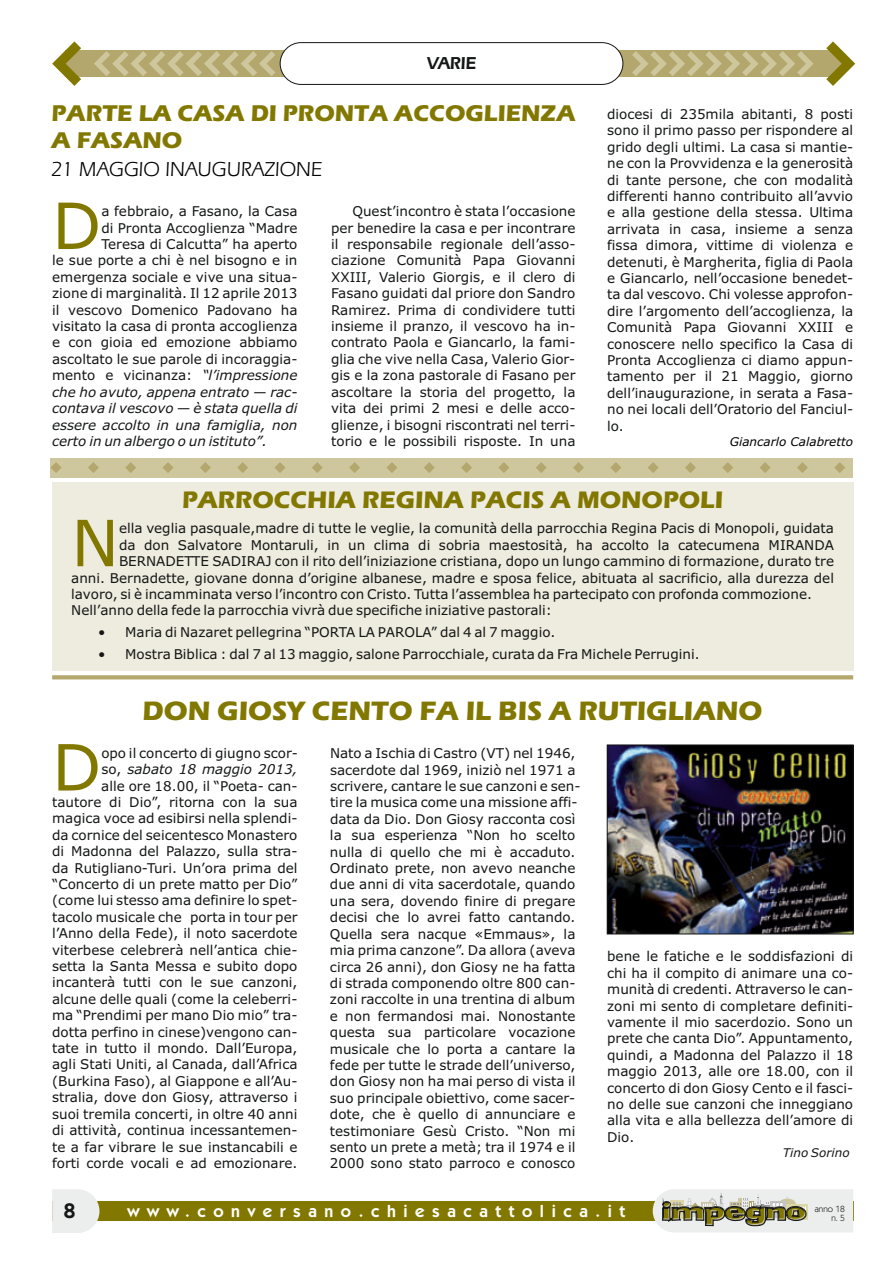
<style>
.page{position:relative;width:893px;height:1263px;background:#fff}
.page>*{position:absolute;margin:0;border:0;box-sizing:border-box;transform-origin:0 0}
.t1{font:63.75px "Verdana";color:#827800}
.t2{font:700 27.6px "Eras ITC";color:#827800}
.t3{font:700 24.75px "Eras ITC";color:#827800}
.t4{font:700 23.55px/27px "Eras ITC";color:#827800}
.t5{font:21px "Eras IT Cby BT";color:#000}
.t6{font:600 21px "Kabel IT Cby BT";color:#151616}
.t7{font:600 18px "Eras IT Cby BT";color:#151616}
.t8{font:600 17.25px "Kabel IT Cby BT";letter-spacing:.44em;color:#fff}
.t9{font:13.5px/16.4px "Verdana";color:#151616;text-align:justify}
.t10{font:italic 13.5px "Verdana";color:#151616}
.t11{font:italic 12px "Verdana";color:#000}
.t12{font:italic 12px "Verdana";color:#151616}
.t13{font:9px/8.9px "Kabel IT Cby BT";color:#151616;text-align:right}
.s1{font-style:italic}
</style>
<div class="page">
<div style="left:52px;top:1201px;width:801px;height:20px;background:#827800"></div>
<svg style="left:653px;top:1189px;width:200px;height:43px;background:#c7c6b8"></svg>
<svg style="left:52px;top:1189px;width:47px;height:44px;background:#ededed"></svg>
<div style="left:65px;top:50px;width:777px;height:27px;background:#b3a76d"></div>
<svg style="left:52px;top:41px;width:29px;height:45px"></svg>
<svg style="left:632px;top:51px;width:182px;height:25px"></svg>
<svg style="left:94px;top:51px;width:181px;height:25px"></svg>
<svg style="left:826px;top:41px;width:29px;height:45px"></svg>
<div style="left:280px;top:42px;width:343px;height:43px;background:#fff;border:1px solid #151616;border-radius:21px"></div>
<div style="left:52px;top:482px;width:801px;height:188px;background:#eeecdf"></div>
<div style="left:51px;top:458px;width:802px;height:19px;background:#cec79d"></div>
<svg style="left:51px;top:462px;width:11px;height:11px"></svg>
<svg style="left:88px;top:462px;width:11px;height:11px"></svg>
<svg style="left:125px;top:462px;width:11px;height:11px"></svg>
<svg style="left:163px;top:462px;width:11px;height:11px"></svg>
<svg style="left:200px;top:462px;width:11px;height:11px"></svg>
<svg style="left:237px;top:462px;width:11px;height:11px"></svg>
<svg style="left:274px;top:462px;width:11px;height:11px"></svg>
<svg style="left:312px;top:462px;width:11px;height:11px"></svg>
<svg style="left:349px;top:462px;width:11px;height:11px"></svg>
<svg style="left:386px;top:462px;width:11px;height:11px"></svg>
<svg style="left:424px;top:462px;width:11px;height:11px"></svg>
<svg style="left:461px;top:462px;width:11px;height:11px"></svg>
<svg style="left:498px;top:462px;width:11px;height:11px"></svg>
<svg style="left:536px;top:462px;width:11px;height:11px"></svg>
<svg style="left:573px;top:462px;width:11px;height:11px"></svg>
<svg style="left:610px;top:462px;width:11px;height:11px"></svg>
<svg style="left:648px;top:462px;width:11px;height:11px"></svg>
<svg style="left:685px;top:462px;width:11px;height:11px"></svg>
<svg style="left:722px;top:462px;width:11px;height:11px"></svg>
<svg style="left:760px;top:462px;width:11px;height:11px"></svg>
<svg style="left:797px;top:462px;width:11px;height:11px"></svg>
<svg style="left:834px;top:462px;width:11px;height:11px"></svg>
<svg style="left:52px;top:675px;width:801px;height:4px;background:#b7ac75"></svg>
<img style="left:609px;top:746px;width:243px;height:186px">
<div style="left:607px;top:744px;width:247px;height:190px;border:1px solid #151616"></div>
<h3 class="t7" style="left:427px;top:56px;width:51px">VARIE</h3>
<h3 class="t4" style="left:52px;top:102px;width:525px">PARTE LA CASA DI PRONTA ACCOGLIENZA<br>A FASANO</h3>
<h3 class="t5" style="left:51px;top:160px;width:272px">21 MAGGIO INAUGURAZIONE</h3>
<h1 class="t1" style="left:52px;top:200px;width:51px">D</h1>
<p class="t9" style="left:101px;top:204px;width:198px">a febbraio, a Fasano, la Casa</p>
<p class="t9" style="left:101px;top:221px;width:198px">di Pronta Accoglienza “Madre</p>
<p class="t9" style="left:101px;top:237px;width:198px">Teresa di Calcutta” ha aperto</p>
<p class="t9" style="left:52px;top:253px;width:247px">le sue porte a chi è nel bisogno e in</p>
<p class="t9" style="left:52px;top:270px;width:247px">emergenza sociale e vive una situa-</p>
<p class="t9" style="left:52px;top:286px;width:247px">zione di marginalità. Il 12 aprile 2013</p>
<p class="t9" style="left:52px;top:303px;width:247px">il vescovo Domenico Padovano ha</p>
<p class="t9" style="left:52px;top:319px;width:247px">visitato la casa di pronta accoglienza</p>
<p class="t9" style="left:52px;top:335px;width:247px">e con gioia ed emozione abbiamo</p>
<p class="t9" style="left:52px;top:352px;width:247px">ascoltato le sue parole di incoraggia-</p>
<p class="t9" style="left:52px;top:368px;width:247px">mento e vicinanza: <span class="s1">“l’impressione</span></p>
<p class="t10" style="left:52px;top:386px;width:247px">che ho avuto, appena entrato — rac-</p>
<p class="t10" style="left:52px;top:403px;width:247px">contava il vescovo — è stata quella di</p>
<p class="t10" style="left:52px;top:419px;width:247px">essere accolto in una famiglia, non</p>
<p class="t10" style="left:52px;top:436px;width:216px">certo in un albergo o un istituto”.</p>
<p class="t9" style="left:331px;top:204px;width:246px;text-indent:21px">Quest’incontro è stata l’occasione per benedire la casa e per incontrare il responsabile regionale dell’asso&shy;ciazione Comunità Papa Giovanni XXIII, Valerio Giorgis, e il clero di Fasano guidati dal priore don Sandro Ramirez. Prima di condividere tutti insieme il pranzo, il vescovo ha in&shy;contrato Paola e Giancarlo, la fami&shy;glia che vive nella Casa, Valerio Gior&shy;gis e la zona pastorale di Fasano per ascoltare la storia del progetto, la vita dei primi 2 mesi e delle acco&shy;glienze, i bisogni riscontrati nel terri&shy;torio e le possibili risposte. In una</p>
<p class="t9" style="left:607px;top:107px;width:247px">diocesi di 235mila abitanti, 8 posti sono il primo passo per rispondere al grido degli ultimi. La casa si mantie&shy;ne con la Provvidenza e la generosità di tante persone, che con modalità differenti hanno contribuito all’avvio e alla gestione della stessa. Ultima arrivata in casa, insieme a senza fissa dimora, vittime di violenza e detenuti, è Margherita, figlia di Paola e Giancarlo, nell’occasione benedet&shy;ta dal vescovo. Chi volesse approfon&shy;dire l’argomento dell’accoglienza, la Comunità Papa Giovanni XXIII e conoscere nello specifico la Casa di Pronta Accoglienza ci diamo appun&shy;tamento per il 21 Maggio, giorno dell’inaugurazione, in serata a Fasa&shy;no nei locali dell’Oratorio del Fanciul&shy;lo.</p>
<p class="t11" style="left:730px;top:436px;width:125px">Giancarlo Calabretto</p>
<h3 class="t3" style="left:182px;top:491px;width:543px">PARROCCHIA REGINA PACIS A MONOPOLI</h3>
<h1 class="t1" style="left:71px;top:517px;width:49px">N</h1>
<p class="t9" style="left:119px;top:521px;width:716px">ella veglia pasquale,madre di tutte le veglie, la comunità della parrocchia Regina Pacis di Monopoli, guidata</p>
<p class="t9" style="left:119px;top:538px;width:716px">da don Salvatore Montaruli, in un clima di sobria maestosità, ha accolto la catecumena MIRANDA</p>
<p class="t9" style="left:119px;top:554px;width:716px">BERNADETTE SADIRAJ con il rito dell’iniziazione cristiana, dopo un lungo cammino di formazione, durato tre</p>
<p class="t9" style="left:71px;top:571px;width:764px">anni. Bernadette, giovane donna d’origine albanese, madre e sposa felice, abituata al sacrificio, alla durezza del</p>
<p class="t9" style="left:71px;top:587px;width:742px">lavoro, si è incamminata verso l’incontro con Cristo. Tutta l’assemblea ha partecipato con profonda commozione.</p>
<p class="t9" style="left:71px;top:603px;width:482px">Nell’anno della fede la parrocchia vivrà due specifiche iniziative pastorali:</p>
<p class="t9" style="left:98px;top:625px;width:459px">• Maria di Nazaret pellegrina “PORTA LA PAROLA” dal 4 al 7 maggio.</p>
<p class="t9" style="left:98px;top:647px;width:603px">• Mostra Biblica : dal 7 al 13 maggio, salone Parrocchiale, curata da Fra Michele Perrugini.</p>
<h2 class="t2" style="left:143px;top:701px;width:621px">DON GIOSY CENTO FA IL BIS A RUTIGLIANO</h2>
<p class="t9" style="left:330px;top:746px;width:252px;text-align:left">Nato a Ischia di Castro (VT) nel 1946, sacerdote dal 1969, iniziò nel 1971 a scrivere, cantare le sue canzoni e sen&shy;tire la musica come una missione affi&shy;data da Dio. Don Giosy racconta così la sua esperienza “Non ho scelto nulla di quello che mi è accaduto.<br>Ordinato prete, non avevo neanche due anni di vita sacerdotale, quando una sera, dovendo finire di pregare decisi che lo avrei fatto cantando.<br>Quella sera nacque «Emmaus», la mia prima canzone”. Da allora (aveva circa 26 anni), don Giosy ne ha fatta di strada componendo oltre 800 can&shy;zoni raccolte in una trentina di album e non fermandosi mai. Nonostante questa sua particolare vocazione musicale che lo porta a cantare la fede per tutte le strade dell’universo, don Giosy non ha mai perso di vista il suo principale obiettivo, come sacer&shy;dote, che è quello di annunciare e testimoniare Gesù Cristo. “Non mi sento un prete a metà; tra il 1974 e il 2000 sono stato parroco e conosco</p>
<h1 class="t1" style="left:52px;top:742px;width:51px">D</h1>
<p class="t9" style="left:52px;top:746px;width:247px;text-align:right">opo il concerto di giugno scor-<br>so, <span class="s1">sabato 18 maggio 2013,<br></span>alle ore 18.00, il “Poeta- can&shy;tautore di Dio”, ritorna con la sua magica voce ad esibirsi nella splendi&shy;da cornice del seicentesco Monastero di Madonna del Palazzo, sulla stra&shy;da Rutigliano-Turi. Un’ora prima del “Concerto di un prete matto per Dio” (come lui stesso ama definire lo spet&shy;tacolo musicale che porta in tour per l’Anno della Fede), il noto sacerdote viterbese celebrerà nell’antica chie&shy;setta la Santa Messa e subito dopo incanterà tutti con le sue canzoni, alcune delle quali (come la celeberri&shy;ma “Prendimi per mano Dio mio” tra&shy;dotta perfino in cinese)vengono can&shy;tate in tutto il mondo. Dall’Europa, agli Stati Uniti, al Canada, dall’Africa (Burkina Faso), al Giappone e all’Au&shy;stralia, dove don Giosy, attraverso i suoi tremila concerti, in oltre 40 anni di attività, continua incessantemen&shy;te a far vibrare le sue instancabili e forti corde vocali e ad emozionare.</p>
<p class="t9" style="left:607px;top:949px;width:247px">bene le fatiche e le soddisfazioni di chi ha il compito di animare una co&shy;munità di credenti. Attraverso le can&shy;zoni mi sento di completare definiti&shy;vamente il mio sacerdozio. Sono un prete che canta Dio”. Appuntamento, quindi, a Madonna del Palazzo il 18 maggio 2013, alle ore 18.00, con il concerto di don Giosy Cento e il fasci&shy;no delle sue canzoni che inneggiano alla vita e alla bellezza dell’amore di Dio.</p>
<p class="t12" style="left:783px;top:1147px;width:68px">Tino Sorino</p>
<h3 class="t6" style="left:64px;top:1202px;width:13px">8</h3>
<p class="t8" style="left:128px;top:1204px;width:499px">www.conversano.chiesacattolica.it</p>
<p class="t13" style="left:815px;top:1205px;width:32px">anno 18 n. 5</p>
</div>
